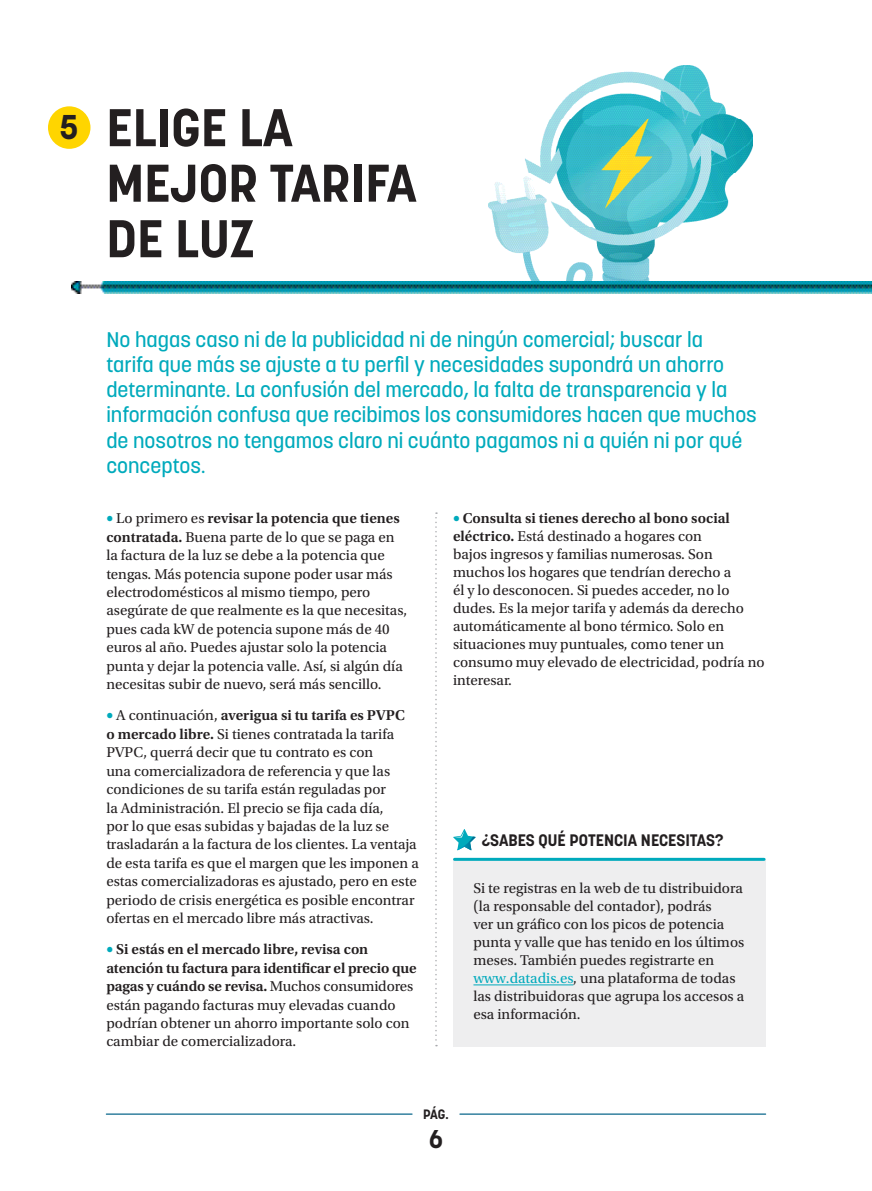
<style>
.page{position:relative;width:872px;height:1191px;background:#fff}
.page>*{position:absolute;margin:0;border:0;box-sizing:border-box;transform-origin:0 0}
.Titular_01{font:700 52.5px/55.5px "Korolev";color:#231f20}
.Titular_01-2{font:700 34.05px "Korolev";color:#231f20}
.t1{font:700 25.5px "Korolev";color:#231f20}
.Introducción{font:500 21px/25.2px "Korolev";color:#00aabc}
.t2{font:700 16.5px "Korolev";color:#231f20}
.Teto_seguido{font:15px/18.5px "Utopia Std";color:#231f20}
.t3{font:700 13.5px "Korolev";color:#231f20}
.s1{font-weight:700;color:#00aabc}
.s2{font-weight:600}
.s3{color:#00aabc}
</style>
<div class="page">
<hr style="left:106px;top:1113px;width:306px;height:1px;background:#006187">
<hr style="left:460px;top:1113px;width:305px;height:1px;background:#006187">
<img style="left:489px;top:65px;width:264px;height:216px">
<div style="left:48px;top:106px;width:42px;height:43px;background:#ffd500;border-radius:50%"></div>
<svg style="left:435px;top:512px;width:2px;height:534px"></svg>
<div style="left:453px;top:860px;width:312px;height:186px;background:#eeeeef"></div>
<hr style="left:454px;top:858px;width:310px;height:3px;background:#00aabc">
<hr style="left:473px;top:984px;width:100px;height:1px;background:#00aabc">
<svg style="left:453px;top:829px;width:22px;height:21px"></svg>
<img style="left:72px;top:281px;width:800px;height:12px">
<p class="Titular_01-2" style="left:60px;top:106px;width:21px">5</p>
<p class="Titular_01" style="left:106px;top:100px;width:312px">ELIGE LA<br>MEJOR TARIFA<br>DE LUZ</p>
<p class="Introducción" style="left:106px;top:327px;width:652px">No hagas caso ni de la publicidad ni de ningún comercial; buscar la<br>tarifa que más se ajuste a tu perfil y necesidades supondrá un ahorro determinante. La confusión del mercado, la falta de transparencia y la información confusa que recibimos los consumidores hacen que muchos de nosotros no tengamos claro ni cuánto pagamos ni a quién ni por qué conceptos.</p>
<p class="Teto_seguido" style="left:106px;top:509px;width:302px"><span class="s1">•</span> Lo primero es <span class="s2">revisar la potencia que tienes contratada.</span> Buena parte de lo que se paga en la factura de la luz se debe a la potencia que tengas. Más potencia supone poder usar más electrodomésticos al mismo tiempo, pero asegúrate de que realmente es la que necesitas, pues cada kW de potencia supone más de 40 euros al año. Puedes ajustar solo la potencia punta y dejar la potencia valle. Así, si algún día necesitas subir de nuevo, será más sencillo.</p>
<p class="Teto_seguido" style="left:106px;top:706px;width:314px"><span class="s1">•</span> A continuación, <span class="s2">averigua si tu tarifa es PVPC<br>o mercado libre.</span> Si tienes contratada la tarifa PVPC, querrá decir que tu contrato es con<br>una comercializadora de referencia y que las condiciones de su tarifa están reguladas por<br>la Administración. El precio se fija cada día,<br>por lo que esas subidas y bajadas de la luz se trasladarán a la factura de los clientes. La ventaja de esta tarifa es que el margen que les imponen a estas comercializadoras es ajustado, pero en este periodo de crisis energética es posible encontrar ofertas en el mercado libre más atractivas.</p>
<p class="Teto_seguido" style="left:106px;top:940px;width:312px"><span class="s1">•</span> <span class="s2">Si estás en el mercado libre, revisa con atención tu factura para identificar el precio que pagas y cuándo se revisa.</span> Muchos consumidores están pagando facturas muy elevadas cuando podrían obtener un ahorro importante solo con cambiar de comercializadora.</p>
<p class="Teto_seguido" style="left:453px;top:510px;width:313px;line-height:18px"><span class="s1">•</span> <span class="s2">Consulta si tienes derecho al bono social eléctrico.</span> Está destinado a hogares con<br>bajos ingresos y familias numerosas. Son muchos los hogares que tendrían derecho a<br>él y lo desconocen. Si puedes acceder, no lo dudes. Es la mejor tarifa y además da derecho automáticamente al bono térmico. Solo en situaciones muy puntuales, como tener un consumo muy elevado de electricidad, podría no interesar.</p>
<p class="t2" style="left:482px;top:829px;width:243px">¿SABES QUÉ POTENCIA NECESITAS?</p>
<p class="Teto_seguido" style="left:473px;top:879px;width:272px;line-height:18px">Si te registras en la web de tu distribuidora (la responsable del contador), podrás<br>ver un gráfico con los picos de potencia punta y valle que has tenido en los últimos meses. También puedes registrarte en <span class="s3">www.datadis.es</span>, una plataforma de todas las distribuidoras que agrupa los accesos a esa información.</p>
<p class="t3" style="left:423px;top:1105px;width:27px">PÁG.</p>
<h3 class="t1" style="left:429px;top:1122px;width:15px">6</h3>
</div>
